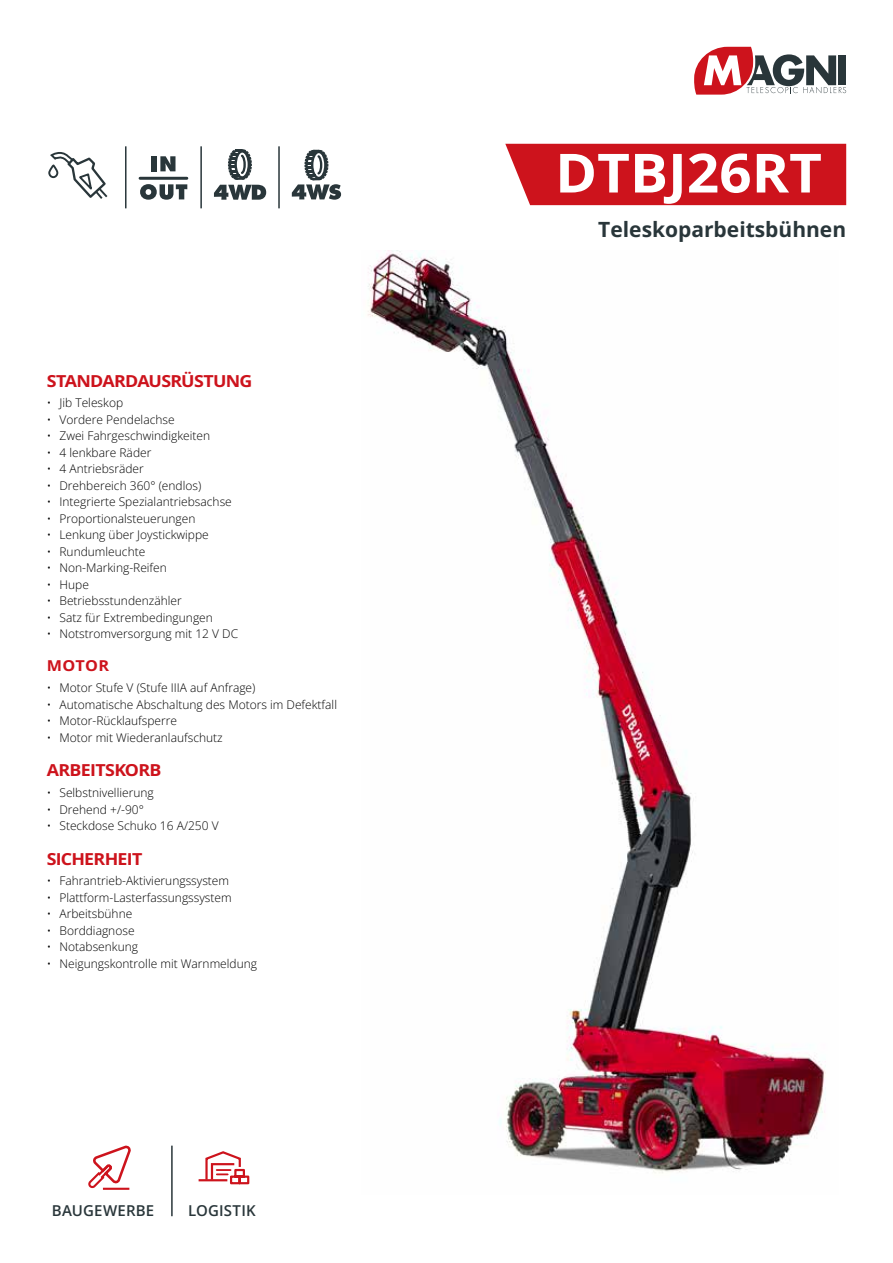
<style>
.page{position:relative;width:893px;height:1263px;background:#fff}
.page>*{position:absolute;margin:0;border:0;box-sizing:border-box;transform-origin:0 0}
.t1{font:700 54px "Open Sans";color:#fff;scale:1.05 1}
.t2{font:700 21px "Open Sans";color:#29363a}
.t3{font:700 16.5px "Open Sans";letter-spacing:-.04em;color:#cd131c;scale:1.08 1}
.t4{font:600 15px "Open Sans";letter-spacing:.01em;color:#29363a}
.t5{font:700 15px "Open Sans";letter-spacing:.02em;color:#cd131c;scale:1.08 1}
.t6{font:300 12px "Open Sans";color:#000}
</style>
<div class="page">
<svg style="left:694px;top:47px;width:152px;height:48px"></svg>
<div style="left:505px;top:144px;width:342px;height:61px;background:#cd131c"></div>
<div style="left:152px;top:156px;width:5px;height:15px;background:#29363a"></div>
<svg style="left:160px;top:156px;width:15px;height:15px"></svg>
<svg style="left:140px;top:184px;width:47px;height:16px"></svg>
<hr style="left:140px;top:177px;width:47px;height:3px;background:#29363a">
<svg style="left:48px;top:152px;width:60px;height:47px"></svg>
<hr style="left:125px;top:146px;width:2px;height:62px;background:#29363a">
<hr style="left:200px;top:146px;width:2px;height:62px;background:#29363a">
<hr style="left:278px;top:146px;width:2px;height:62px;background:#29363a">
<svg style="left:214px;top:149px;width:52px;height:51px"></svg>
<svg style="left:292px;top:150px;width:49px;height:50px"></svg>
<img style="left:368px;top:250px;width:458px;height:924px">
<svg style="left:88px;top:1145px;width:43px;height:45px"></svg>
<hr style="left:103px;top:1188px;width:26px;height:2px;background:#cd131c">
<svg style="left:204px;top:1151px;width:46px;height:34px"></svg>
<hr style="left:199px;top:1179px;width:28px;height:2px;background:#cd131c">
<hr style="left:171px;top:1145px;width:2px;height:71px;background:#29363a">
<h3 class="t3" style="left:47px;top:369px;width:192px">STANDARDAUSRÜSTUNG</h3>
<p class="t6" style="left:47px;top:395px;width:78px">• Jib Teleskop</p>
<p class="t6" style="left:47px;top:411px;width:129px">• Vordere Pendelachse</p>
<p class="t6" style="left:47px;top:428px;width:165px">• Zwei Fahrgeschwindigkeiten</p>
<p class="t6" style="left:47px;top:444px;width:106px">• 4 lenkbare Räder</p>
<p class="t6" style="left:47px;top:461px;width:99px">• 4 Antriebsräder</p>
<p class="t6" style="left:47px;top:477px;width:156px">• Drehbereich 360° (endlos)</p>
<p class="t6" style="left:47px;top:494px;width:187px">• Integrierte Spezialantriebsachse</p>
<p class="t6" style="left:47px;top:510px;width:150px">• Proportionalsteuerungen</p>
<p class="t6" style="left:47px;top:527px;width:164px">• Lenkung über Joystickwippe</p>
<p class="t6" style="left:47px;top:543px;width:100px">• Rundumleuchte</p>
<p class="t6" style="left:47px;top:560px;width:122px">• Non-Marking-Reifen</p>
<p class="t6" style="left:47px;top:576px;width:44px">• Hupe</p>
<p class="t6" style="left:47px;top:593px;width:137px">• Betriebsstundenzähler</p>
<p class="t6" style="left:47px;top:609px;width:168px">• Satz für Extrembedingungen</p>
<p class="t6" style="left:47px;top:626px;width:193px">• Notstromversorgung mit 12 V DC</p>
<p class="t5" style="left:47px;top:655px;width:59px">MOTOR</p>
<p class="t6" style="left:47px;top:679px;width:210px">• Motor Stufe V (Stufe IIIA auf Anfrage)</p>
<p class="t6" style="left:47px;top:696px;width:292px">• Automatische Abschaltung des Motors im Defektfall</p>
<p class="t6" style="left:47px;top:712px;width:132px">• Motor-Rücklaufsperre</p>
<p class="t6" style="left:47px;top:729px;width:177px">• Motor mit Wiederanlaufschutz</p>
<h3 class="t3" style="left:47px;top:759px;width:108px">ARBEITSKORB</h3>
<p class="t6" style="left:47px;top:784px;width:109px">• Selbstnivellierung</p>
<p class="t6" style="left:47px;top:801px;width:99px">• Drehend +/-90°</p>
<p class="t6" style="left:47px;top:817px;width:173px">• Steckdose Schuko 16 A/250 V</p>
<h3 class="t3" style="left:47px;top:847px;width:90px">SICHERHEIT</h3>
<p class="t6" style="left:47px;top:873px;width:184px">• Fahrantrieb-Aktivierungssystem</p>
<p class="t6" style="left:47px;top:889px;width:187px">• Plattform-Lasterfassungssystem</p>
<p class="t6" style="left:47px;top:906px;width:87px">• Arbeitsbühne</p>
<p class="t6" style="left:47px;top:922px;width:89px">• Borddiagnose</p>
<p class="t6" style="left:47px;top:939px;width:93px">• Notabsenkung</p>
<p class="t6" style="left:47px;top:955px;width:212px">• Neigungskontrolle mit Warnmeldung</p>
<p class="t4" style="left:52px;top:1200px;width:104px">BAUGEWERBE</p>
<p class="t4" style="left:188px;top:1200px;width:69px">LOGISTIK</p>
<h1 class="t1" style="left:555px;top:135px;width:256px">DTBJ26RT</h1>
<h2 class="t2" style="left:598px;top:215px;width:249px">Teleskoparbeitsbühnen</h2>
</div>
